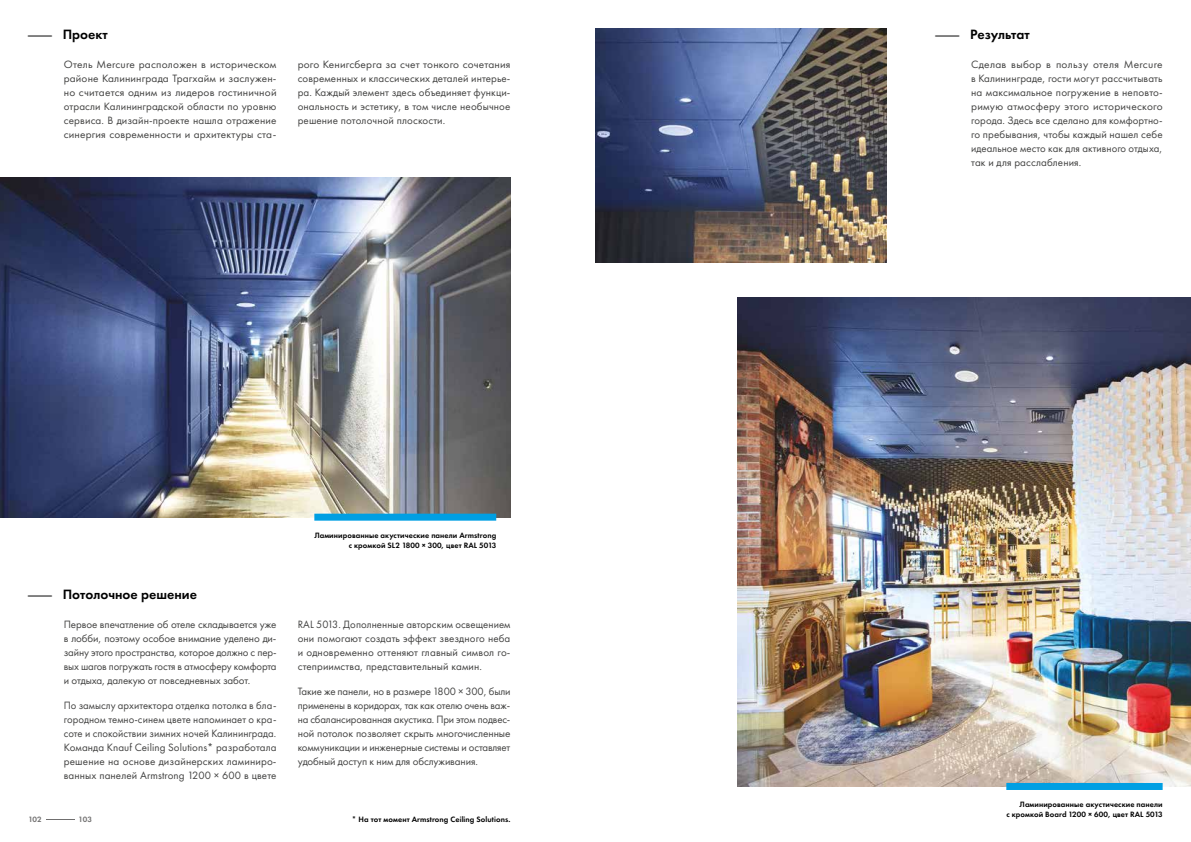
<style>
.page{position:relative;width:1191px;height:842px;background:#fff}
.page>*{position:absolute;margin:0;border:0;box-sizing:border-box;transform-origin:0 0}
.t1{font:600 14px "Futura PT";color:#000}
.t2{font:11px/14px "Futura PT";letter-spacing:.01em;color:#424241;text-align:justify}
.t3{font:600 8px/10px "Futura PT";letter-spacing:.01em;color:#000;text-align:right}
.t4{font:600 8px "Futura PT";letter-spacing:-.015em;color:#706f6f}
.s1{font-weight:400}
</style>
<div class="page">
<svg style="left:46px;top:819px;width:28px;height:1px"></svg>
<img style="left:737px;top:298px;width:454px;height:489px">
<img style="left:595px;top:28px;width:291px;height:234px">
<img style="left:0;top:177px;width:510px;height:340px">
<div style="left:314px;top:514px;width:182px;height:7px;background:#009fe3"></div>
<div style="left:1006px;top:783px;width:156px;height:7px;background:#009fe3"></div>
<p class="t1" style="left:26px;top:26px;width:84px"><span class="s1">—</span> Проект</p>
<p class="t2" style="left:64px;top:57px;width:214px">Отель Mercure расположен в историческом районе Калининграда Трагхайм и заслужен&shy;но считается одним из лидеров гостиничной отрасли Калининградской области по уровню сервиса. В дизайн-проекте нашла отражение синергия современности и архитектуры ста-</p>
<p class="t2" style="left:298px;top:57px;width:214px">рого Кенигсберга за счет тонкого сочетания современных и классических деталей интерье&shy;ра. Каждый элемент здесь объединяет функци&shy;ональность и эстетику, в том числе необычное решение потолочной плоскости.</p>
<p class="t1" style="left:26px;top:585px;width:173px"><span class="s1">—</span> Потолочное решение</p>
<p class="t2" style="left:64px;top:617px;width:214px">Первое впечатление об отеле складывается уже в лобби, поэтому особое внимание уделено ди&shy;зайну этого пространства, которое должно с пер&shy;вых шагов погружать гостя в атмосферу комфорта и отдыха, далекую от повседневных забот.</p>
<p class="t2" style="left:64px;top:699px;width:214px">По замыслу архитектора отделка потолка в бла&shy;городном темно-синем цвете напоминает о кра&shy;соте и спокойствии зимних ночей Калининграда.<br>Команда Knauf Ceiling Solutions* разработала решение на основе дизайнерских ламиниро&shy;ванных панелей Armstrong 1200 × 600 в цвете</p>
<p class="t4" style="left:28px;top:814px;width:15px">102</p>
<p class="t4" style="left:79px;top:814px;width:15px">103</p>
<p class="t3" style="left:314px;top:530px;width:183px">Ламинированные акустические панели Armstrong с кромкой SL2 1800 × 300, цвет RAL 5013</p>
<p class="t2" style="left:298px;top:617px;width:214px">RAL 5013. Дополненные авторским освещением они помогают создать эффект звездного неба и одновременно оттеняют главный символ го&shy;степриимства, представительный камин.</p>
<p class="t2" style="left:298px;top:685px;width:214px">Такие же панели, но в размере 1800 × 300, были применены в коридорах, так как отелю очень важ&shy;на сбалансированная акустика. При этом подвес&shy;ной потолок позволяет скрыть многочисленные коммуникации и инженерные системы и оставляет удобный доступ к ним для обслуживания.</p>
<p class="t3" style="left:352px;top:814px;width:160px">* На тот момент Armstrong Ceiling Solutions.</p>
<p class="t1" style="left:933px;top:26px;width:98px"><span class="s1">—</span> Результат</p>
<p class="t2" style="left:971px;top:57px;width:193px">Сделав выбор в пользу отеля Mercure в Калининграде, гости могут рассчитывать на максимальное погружение в неповто&shy;римую атмосферу этого исторического города. Здесь все сделано для комфортно&shy;го пребывания, чтобы каждый нашел себе идеальное место как для активного отдыха, так и для расслабления.</p>
<p class="t3" style="left:1006px;top:799px;width:158px">Ламинированные акустические панели<br>с кромкой Board 1200 × 600, цвет RAL 5013</p>
</div>
